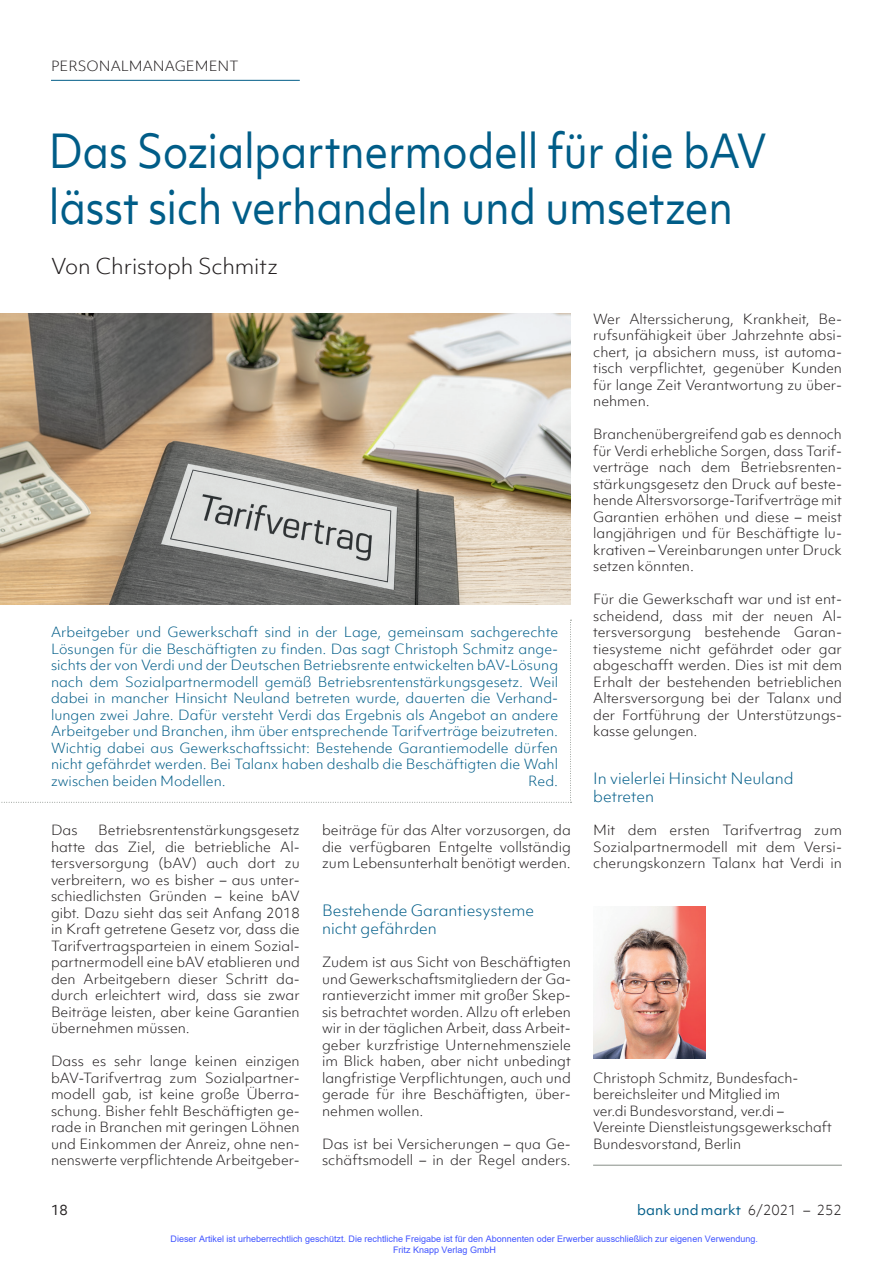
<style>
.page{position:relative;width:893px;height:1263px;background:#fff}
.page>*{position:absolute;margin:0;border:0;box-sizing:border-box;transform-origin:0 0}
.t1{font:45px/55.5px "Objektiv Mk 1";letter-spacing:-.01em;color:#005d88;scale:.9 1}
.t2{font:300 21px "Objektiv Mk 1";letter-spacing:-.01em;color:#231f20}
.t3{font:300 15px/18px "Objektiv Mk 1";color:#005d88}
.t4{font:300 13.5px/16.5px "Objektiv Mk 1";color:#231f20;text-align:justify}
.t5{font:300 13.5px/16.5px "Objektiv Mk 1";color:#005d88}
.t6{font:13.5px "Objektiv Mk 1";color:#005d88}
.t7{font:13.5px "Objektiv Mk 1";color:#231f20}
.t8{font:9px/10.8px "Arial";color:#4054ff}
.s1{font-weight:300;color:#231f20}
</style>
<div class="page">
<hr style="left:51px;top:80px;width:249px;height:1px;background:#005d88">
<img style="left:0;top:313px;width:571px;height:291px">
<svg style="left:1px;top:620px;width:570px;height:183px"></svg>
<img style="left:593px;top:907px;width:113px;height:152px">
<hr style="left:593px;top:1165px;width:249px;height:1px;background:#878e88">
<p class="t4" style="left:51px;top:58px;width:189px">PERSONALMANAGEMENT</p>
<h1 class="t1" style="left:49px;top:123px;width:800px">Das Sozialpartnermodell für die bAV lässt sich verhandeln und umsetzen</h1>
<h2 class="t2" style="left:51px;top:252px;width:228px">Von Christoph Schmitz</h2>
<p class="t5" style="left:51px;top:624px;width:509px">Arbeitgeber und Gewerkschaft sind in der Lage, gemeinsam sachgerechte Lösungen für die Beschäftigten zu finden. Das sagt Christoph Schmitz ange&shy;sichts der von Verdi und der Deutschen Betriebsrente entwickelten bAV-Lösung nach dem Sozialpartnermodell gemäß Betriebsrentenstärkungsgesetz. Weil dabei in mancher Hinsicht Neuland betreten wurde, dauerten die Verhand&shy;lungen zwei Jahre. Dafür versteht Verdi das Ergebnis als Angebot an andere Arbeitgeber und Branchen, ihm über entsprechende Tarifverträge beizutreten.<br>Wichtig dabei aus Gewerkschaftssicht: Bestehende Garantiemodelle dürfen nicht gefährdet werden. Bei Talanx haben deshalb die Beschäftigten die Wahl zwischen beiden Modellen.</p>
<p class="t5" style="left:528px;top:772px;width:31px">Red.</p>
<p class="t4" style="left:51px;top:822px;width:250px;text-indent:47px">Betriebsrentenstärkungsgesetz hatte das Ziel, die betriebliche Al&shy;tersversorgung (bAV) auch dort zu verbreitern, wo es bisher – aus unter&shy;schiedlichsten Gründen – keine bAV gibt. Dazu sieht das seit Anfang 2018 in Kraft getretene Gesetz vor, dass die Tarifvertragsparteien in einem Sozial&shy;partnermodell eine bAV etablieren und den Arbeitgebern dieser Schritt da&shy;durch erleichtert wird, dass sie zwar Beiträge leisten, aber keine Garantien übernehmen müssen.</p>
<p class="t4" style="left:51px;top:1053px;width:250px">Dass es sehr lange keinen einzigen bAV-Tarifvertrag zum Sozialpartner&shy;modell gab, ist keine große Überra&shy;schung. Bisher fehlt Beschäftigten ge&shy;rade in Branchen mit geringen Löhnen und Einkommen der Anreiz, ohne nen&shy;nenswerte verpflichtende Arbeitgeber-</p>
<p class="t4" style="left:51px;top:822px;width:28px">Das</p>
<p class="t4" style="left:322px;top:822px;width:250px">beiträge für das Alter vorzusorgen, da die verfügbaren Entgelte vollständig zum Lebensunterhalt benötigt werden.</p>
<p class="t3" style="left:322px;top:901px;width:213px">Bestehende Garantiesysteme nicht gefährden</p>
<p class="t4" style="left:322px;top:954px;width:250px">Zudem ist aus Sicht von Beschäftigten und Gewerkschaftsmitgliedern der Ga&shy;rantieverzicht immer mit großer Skep&shy;sis betrachtet worden. Allzu oft erleben wir in der täglichen Arbeit, dass Arbeit&shy;geber kurzfristige Unternehmensziele im Blick haben, aber nicht unbedingt langfristige Verpflichtungen, auch und gerade für ihre Beschäftigten, über&shy;nehmen wollen.</p>
<p class="t4" style="left:322px;top:1135px;width:250px">Das ist bei Versicherungen – qua Ge&shy;schäftsmodell – in der Regel anders.</p>
<p class="t4" style="left:593px;top:310px;width:250px">Wer Alterssicherung, Krankheit, Be&shy;rufsunfähigkeit über Jahrzehnte absi&shy;chert, ja absichern muss, ist automa&shy;tisch verpflichtet, gegenüber Kunden für lange Zeit Verantwortung zu über&shy;nehmen.</p>
<p class="t4" style="left:593px;top:426px;width:250px;text-align:left">Branchenübergreifend gab es dennoch für Verdi erhebliche Sorgen, dass Tarif&shy;verträge nach dem Betriebsrenten&shy;stärkungsgesetz den Druck auf beste&shy;hende Altersvorsorge-Tarifverträge mit Garantien erhöhen und diese – meist langjährigen und für Beschäftigte lu&shy;krativen – Vereinbarungen unter Druck setzen könnten.</p>
<p class="t4" style="left:593px;top:591px;width:250px">Für die Gewerkschaft war und ist ent&shy;scheidend, dass mit der neuen Al&shy;tersversorgung bestehende Garan&shy;tiesysteme nicht gefährdet oder gar abgeschafft werden. Dies ist mit dem Erhalt der bestehenden betrieblichen Altersversorgung bei der Talanx und der Fortführung der Unterstützungs&shy;kasse gelungen.</p>
<p class="t3" style="left:593px;top:769px;width:202px">In vielerlei Hinsicht Neuland betreten</p>
<p class="t4" style="left:593px;top:822px;width:250px">Mit dem ersten Tarifvertrag zum Sozialpartnermodell mit dem Versi&shy;cherungskonzern Talanx hat Verdi in</p>
<p class="t4" style="left:593px;top:1069px;width:240px;text-align:left">Christoph Schmitz, Bundesfach&shy;bereichsleiter und Mitglied im<br>ver.di Bundesvorstand, ver.di –<br>Vereinte Dienstleistungsgewerkschaft<br>Bundesvorstand, Berlin</p>
<p class="t7" style="left:51px;top:1200px;width:18px">18</p>
<p class="t6" style="left:637px;top:1200px;width:206px">bank und markt <span class="s1">6/2021 – 252</span></p>
<p class="t8" style="left:393px;top:1233px;width:366px;text-indent:-223px">Dieser Artikel ist urheberrechtlich geschützt. Die rechtliche Freigabe ist für den Abonnenten oder Erwerber ausschließlich zur eigenen Verwendung.<br>Fritz Knapp Verlag GmbH</p>
</div>
